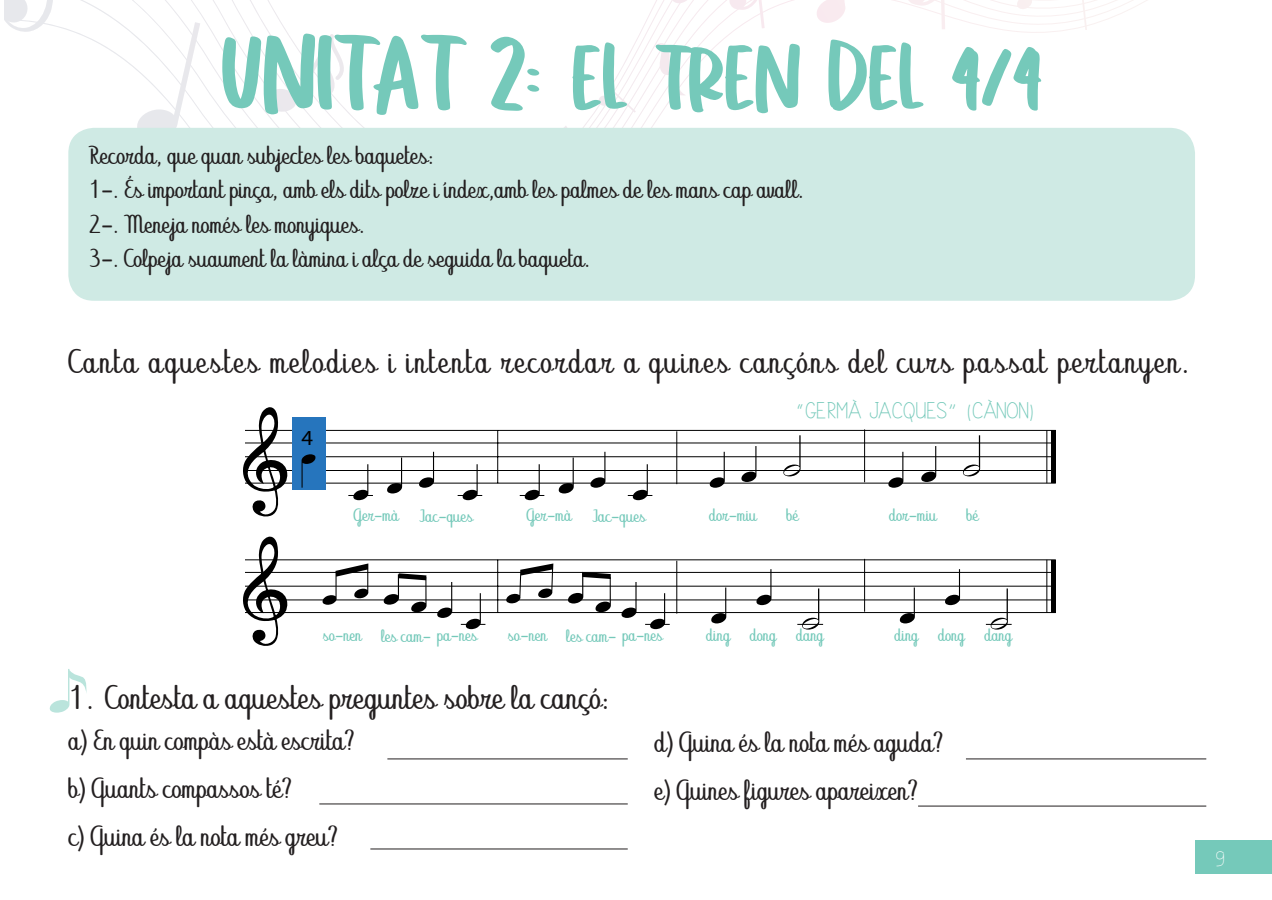
<style>
.page{position:relative;width:1272px;height:900px;background:#fff}
.page>*{position:absolute;margin:0;border:0;box-sizing:border-box;transform-origin:0 0}
.TIT_UNIT{font:73.5px "Spring Garden";letter-spacing:.01em;color:#75c9ba}
.TEXTO{font:31.5px "Abecedary";letter-spacing:.07em;color:#231f20}
.TEXTO-2{font:31.5px "Abecedary";letter-spacing:.01em;color:#231f20}
.t1{font:27px/48px "Abecedary";color:#231f20}
.TEXTO-3{font:24px "Abecedary";color:#231f20}
.t2{font:21.45px "Myriad Pro";color:#000;scale:1.06 1}
.t3{font:18px "Belle Allure Script 3 i Fin";color:#fff}
.t4{font:16.5px "Abecedary";color:#75c9ba}
.TIT_1{font:12.9px "Belle Allure Script 3 i Gros";color:#75c9ba}
.s1{font-size:85.5px}
</style>
<div class="page">
<svg style="left:69px;top:0;width:1126px;height:218px"></svg>
<div style="left:1194px;top:840px;width:77px;height:34px;background:#75c9ba"></div>
<hr style="left:387px;top:758px;width:240px;height:1px;background:#231f20">
<hr style="left:965px;top:758px;width:241px;height:1px;background:#231f20">
<hr style="left:918px;top:806px;width:288px;height:1px;background:#231f20">
<hr style="left:370px;top:848px;width:257px;height:1px;background:#231f20">
<hr style="left:319px;top:803px;width:308px;height:1px;background:#231f20">
<hr style="left:676px;top:431px;width:1px;height:53px;background:#000">
<hr style="left:864px;top:429px;width:1px;height:53px;background:#000">
<hr style="left:1046px;top:430px;width:1px;height:53px;background:#000">
<hr style="left:1051px;top:430px;width:4px;height:53px;background:#000">
<hr style="left:245px;top:430px;width:810px;height:1px;background:#000">
<hr style="left:245px;top:442px;width:810px;height:1px;background:#000">
<hr style="left:245px;top:456px;width:810px;height:1px;background:#000">
<hr style="left:245px;top:470px;width:810px;height:1px;background:#000">
<hr style="left:245px;top:483px;width:810px;height:1px;background:#000">
<hr style="left:497px;top:430px;width:1px;height:53px;background:#000">
<svg style="left:243px;top:407px;width:45px;height:110px"></svg>
<div style="left:293px;top:417px;width:33px;height:73px;background:#2675bd"></div>
<svg style="left:783px;top:435px;width:17px;height:41px"></svg>
<svg style="left:962px;top:435px;width:18px;height:41px"></svg>
<svg style="left:387px;top:457px;width:15px;height:36px"></svg>
<svg style="left:558px;top:457px;width:15px;height:36px"></svg>
<svg style="left:418px;top:452px;width:16px;height:36px"></svg>
<svg style="left:590px;top:452px;width:15px;height:36px"></svg>
<svg style="left:709px;top:452px;width:15px;height:36px"></svg>
<svg style="left:888px;top:452px;width:15px;height:36px"></svg>
<svg style="left:741px;top:446px;width:15px;height:36px"></svg>
<svg style="left:920px;top:446px;width:16px;height:36px"></svg>
<svg style="left:348px;top:464px;width:25px;height:36px"></svg>
<svg style="left:457px;top:464px;width:25px;height:36px"></svg>
<svg style="left:519px;top:464px;width:25px;height:36px"></svg>
<svg style="left:627px;top:464px;width:25px;height:36px"></svg>
<svg style="left:437px;top:582px;width:15px;height:36px"></svg>
<svg style="left:461px;top:593px;width:24px;height:36px"></svg>
<hr style="left:676px;top:561px;width:1px;height:52px;background:#000">
<hr style="left:864px;top:559px;width:1px;height:53px;background:#000">
<hr style="left:1046px;top:560px;width:1px;height:53px;background:#000">
<hr style="left:1051px;top:560px;width:4px;height:53px;background:#000">
<hr style="left:245px;top:559px;width:810px;height:1px;background:#000">
<hr style="left:245px;top:572px;width:810px;height:1px;background:#000">
<hr style="left:245px;top:586px;width:810px;height:1px;background:#000">
<hr style="left:245px;top:599px;width:810px;height:1px;background:#000">
<hr style="left:245px;top:612px;width:810px;height:1px;background:#000">
<hr style="left:497px;top:560px;width:1px;height:52px;background:#000">
<svg style="left:243px;top:536px;width:45px;height:110px"></svg>
<svg style="left:322px;top:563px;width:46px;height:42px"></svg>
<svg style="left:383px;top:573px;width:43px;height:39px"></svg>
<svg style="left:621px;top:582px;width:15px;height:36px"></svg>
<svg style="left:711px;top:587px;width:15px;height:36px"></svg>
<svg style="left:756px;top:569px;width:15px;height:36px"></svg>
<svg style="left:645px;top:593px;width:24px;height:36px"></svg>
<svg style="left:797px;top:588px;width:26px;height:42px"></svg>
<svg style="left:899px;top:587px;width:15px;height:36px"></svg>
<svg style="left:944px;top:569px;width:16px;height:36px"></svg>
<svg style="left:985px;top:588px;width:26px;height:42px"></svg>
<svg style="left:506px;top:563px;width:47px;height:40px"></svg>
<svg style="left:567px;top:572px;width:44px;height:40px"></svg>
<svg style="left:301px;top:454px;width:15px;height:34px"></svg>
<svg style="left:49px;top:669px;width:38px;height:44px"></svg>
<div style="left:68px;top:128px;width:1126px;height:173px;background:#cfeae4;border-radius:26px"></div>
<svg style="left:4px;top:0;width:121px;height:32px"></svg>
<p class="TIT_UNIT" style="left:221px;top:22px;width:822px"><span class="s1">UNITAT 2:</span> EL TREN DEL 4/4</p>
<p class="TEXTO-3" style="left:89px;top:136px;width:346px">Recorda, que quan subjectes les baquetes:</p>
<p class="TEXTO-3" style="left:89px;top:170px;width:716px">1-. És important pinça, amb els dits polze i índex,amb les palmes de les mans cap avall.</p>
<p class="TEXTO-3" style="left:89px;top:205px;width:277px">2-. Meneja només les monyiques.</p>
<p class="TEXTO-3" style="left:89px;top:239px;width:503px">3-. Colpeja suaument la làmina i alça de seguida la baqueta.</p>
<p class="TEXTO" style="left:68px;top:336px;width:1122px">Canta aquestes melodies i intenta recordar a quines cançóns del curs passat pertanyen.</p>
<p class="t2" style="left:301px;top:424px;width:12px">4</p>
<p class="TIT_1" style="left:796px;top:405px;width:239px">“GERMÀ JACQUES” (CÀNON)</p>
<p class="t4" style="left:353px;top:501px;width:47px">Ger-mà</p>
<p class="t4" style="left:418px;top:502px;width:56px">Jac-ques</p>
<p class="t4" style="left:526px;top:502px;width:121px">Ger-mà Jac-ques</p>
<p class="t4" style="left:709px;top:501px;width:49px">dor-miu</p>
<p class="t4" style="left:786px;top:501px;width:14px">bé</p>
<p class="t4" style="left:889px;top:501px;width:49px">dor-miu</p>
<p class="t4" style="left:966px;top:501px;width:14px">bé</p>
<p class="t4" style="left:323px;top:622px;width:156px">so-nen les cam- pa-nes</p>
<p class="t4" style="left:508px;top:622px;width:156px">so-nen les cam- pa-nes</p>
<p class="t4" style="left:706px;top:622px;width:119px">ding dong dang</p>
<p class="t4" style="left:894px;top:622px;width:119px">ding dong dang</p>
<p class="TEXTO-2" style="left:68px;top:672px;width:542px">1. Contesta a aquestes preguntes sobre la cançó:</p>
<p class="t1" style="left:68px;top:714px;width:287px">a) En quin compàs està escrita? b) Quants compassos té?<br>c) Quina és la nota més greu?</p>
<p class="t1" style="left:654px;top:717px;width:290px">d) Quina és la nota més aguda? e) Quines figures apareixen?</p>
<p class="t3" style="left:1214px;top:849px;width:14px">9</p>
</div>
